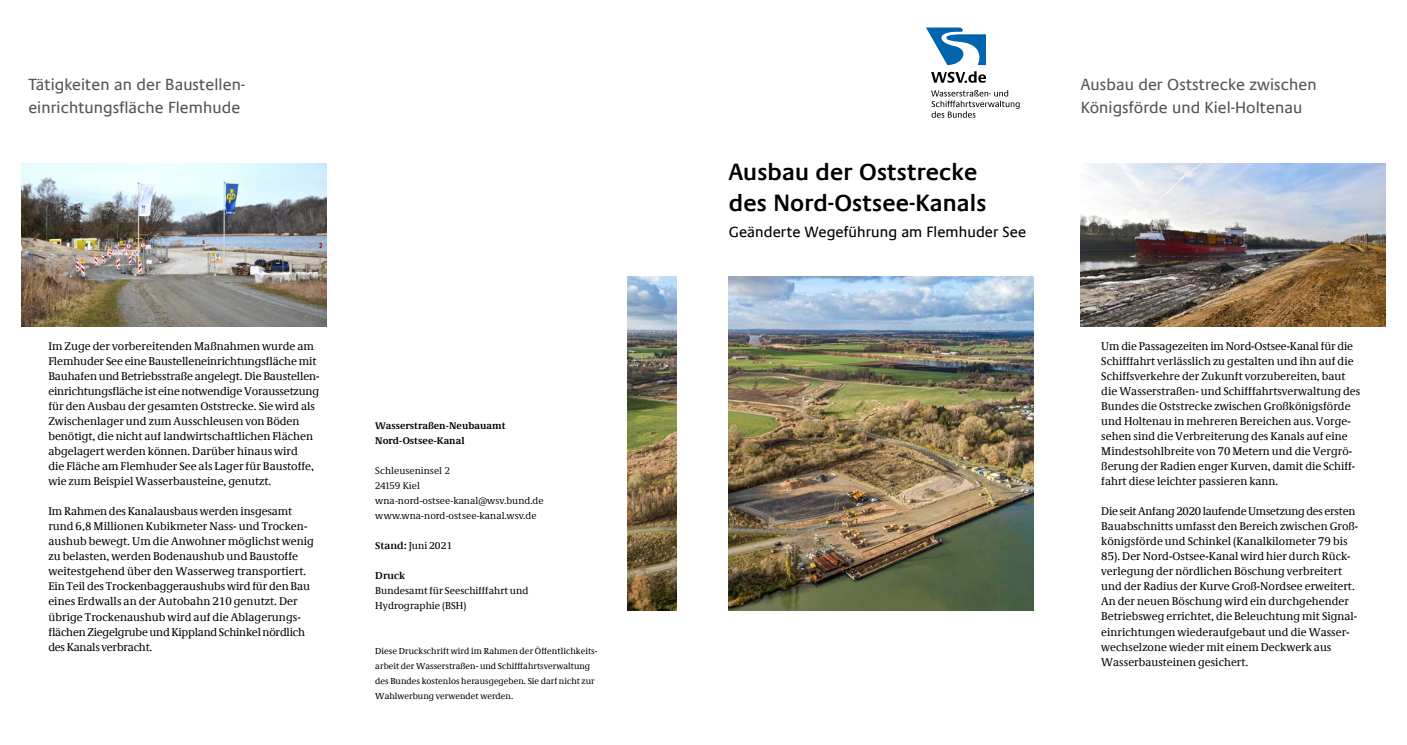
<style>
.page{position:relative;width:1407px;height:745px;background:#fff}
.page>*{position:absolute;margin:0;border:0;box-sizing:border-box;transform-origin:0 0}
.t1{font:600 23.75px/30px "Praxis Com";letter-spacing:.005em;color:#000}
.t2{font:16.25px/22.5px "Praxis Com";letter-spacing:.005em;color:#575756}
.t3{font:15px "Praxis Com";letter-spacing:.005em;color:#000}
.t4{font:11.25px/15px "Demos Com";letter-spacing:.005em;color:#000}
.t5{font:10px/15px "Demos Next Pro";letter-spacing:.005em;color:#000}
.t6{font:10px/15px "Demos Com";letter-spacing:.005em;color:#000}
.t7{font:700 10px/15px "Demos Next Pro";letter-spacing:.005em;color:#000}
.t8{font:700 10px "Demos Com";letter-spacing:.005em;color:#000}
.t9{font:8.75px/15px "Demos Com";letter-spacing:.005em;color:#000}
.s1{font-weight:700}
</style>
<div class="page">
<svg style="left:926px;top:27px;width:60px;height:38px"></svg>
<svg style="left:931px;top:71px;width:55px;height:12px"></svg>
<svg style="left:931px;top:90px;width:88px;height:28px"></svg>
<img style="left:728px;top:276px;width:305px;height:333px">
<img style="left:627px;top:276px;width:50px;height:333px">
<img style="left:1081px;top:163px;width:304px;height:163px">
<img style="left:21px;top:163px;width:305px;height:163px">
<h2 class="t2" style="left:28px;top:73px;width:218px">Tätigkeiten an der Baustellen&shy;einrichtungsfläche Flemhude</h2>
<h2 class="t2" style="left:1081px;top:73px;width:237px">Ausbau der Oststrecke zwischen<br>Königsförde und Kiel-Holtenau</h2>
<p class="t4" style="left:48px;top:338px;width:273px">Im Zuge der vorbereitenden Maßnahmen wurde am Flemhuder See eine Baustelleneinrichtungsfläche mit Bauhafen und Betriebsstraße angelegt. Die Baustellen&shy;einrichtungsfläche ist eine notwendige Voraussetzung für den Ausbau der gesamten Oststrecke. Sie wird als Zwischenlager und zum Ausschleusen von Böden benötigt, die nicht auf landwirtschaftlichen Flächen abgelagert werden können. Darüber hinaus wird<br>die Fläche am Flemhuder See als Lager für Baustoffe, wie zum Beispiel Wasserbausteine, genutzt.</p>
<p class="t4" style="left:48px;top:503px;width:267px">Im Rahmen des Kanalausbaus werden insgesamt rund 6,8 Millionen Kubikmeter Nass- und Trocken&shy;aushub bewegt. Um die Anwohner möglichst wenig zu belasten, werden Bodenaushub und Baustoffe weitestgehend über den Wasserweg transportiert.<br>Ein Teil des Trockenbaggeraushubs wird für den Bau eines Erdwalls an der Autobahn 210 genutzt. Der übrige Trockenaushub wird auf die Ablagerungs&shy;flächen Ziegelgrube und Kippland Schinkel nördlich des Kanals verbracht.</p>
<p class="t7" style="left:375px;top:417px;width:132px">Wasserstraßen-Neubauamt<br>Nord-Ostsee-Kanal</p>
<p class="t5" style="left:375px;top:462px;width:170px">Schleuseninsel 2<br>24159 Kiel wna-nord-ostsee-kanal@wsv.bund.de www.wna-nord-ostsee-kanal.wsv.de</p>
<p class="t6" style="left:375px;top:538px;width:78px"><span class="s1">Stand:</span> Juni 2021</p>
<p class="t8" style="left:375px;top:569px;width:31px">Druck</p>
<p class="t6" style="left:375px;top:583px;width:155px">Bundesamt für Seeschifffahrt und<br>Hydrographie (BSH)</p>
<p class="t9" style="left:375px;top:643px;width:224px">Diese Druckschrift wird im Rahmen der Öffentlichkeits&shy;arbeit der Wasserstraßen- und Schifffahrtsverwaltung des Bundes kostenlos herausgegeben. Sie darf nicht zur Wahlwerbung verwendet werden.</p>
<h1 class="t1" style="left:729px;top:157px;width:259px">Ausbau der Oststrecke des Nord-Ostsee-Kanals</h1>
<h3 class="t3" style="left:729px;top:223px;width:299px">Geänderte Wegeführung am Flemhuder See</h3>
<p class="t4" style="left:1101px;top:338px;width:260px">Um die Passagezeiten im Nord-Ostsee-Kanal für die Schifffahrt verlässlich zu gestalten und ihn auf die Schiffsverkehre der Zukunft vorzubereiten, baut die Wasserstraßen- und Schifffahrtsverwaltung des Bundes die Oststrecke zwischen Großkönigsförde und Holtenau in mehreren Bereichen aus. Vorge&shy;sehen sind die Verbreiterung des Kanals auf eine Mindestsohlbreite von 70 Metern und die Vergrö&shy;ßerung der Radien enger Kurven, damit die Schiff&shy;fahrt diese leichter passieren kann.</p>
<p class="t4" style="left:1101px;top:503px;width:258px">Die seit Anfang 2020 laufende Umsetzung des ersten Bauabschnitts umfasst den Bereich zwischen Groß&shy;königsförde und Schinkel (Kanalkilometer 79 bis 85). Der Nord-Ostsee-Kanal wird hier durch Rück&shy;verlegung der nördlichen Böschung verbreitert und der Radius der Kurve Groß-Nordsee erweitert.<br>An der neuen Böschung wird ein durchgehender Betriebsweg errichtet, die Beleuchtung mit Signal&shy;einrichtungen wiederaufgebaut und die Wasser&shy;wechselzone wieder mit einem Deckwerk aus Wasserbausteinen gesichert.</p>
</div>
